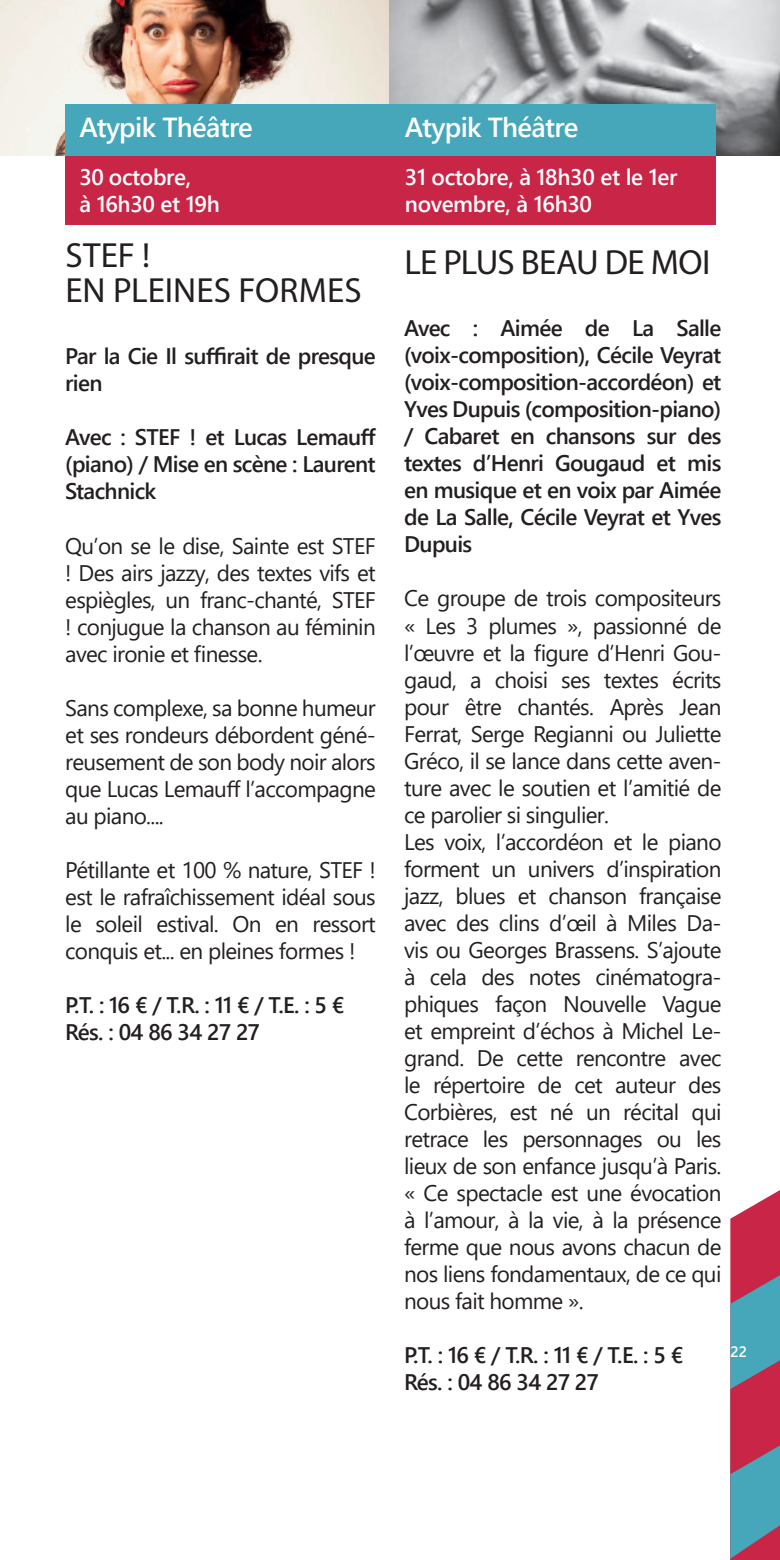
<style>
.page{position:relative;width:780px;height:1560px;background:#fff}
.page>*{position:absolute;margin:0;border:0;box-sizing:border-box;transform-origin:0 0}
.t1{font:35px/35px "Myriad Pro";letter-spacing:-.005em;color:#231f20}
.t2{font:600 27.5px "Segoe UI";letter-spacing:-.025em;color:#fff}
.t3{font:22.5px/27px "Segoe UI";letter-spacing:-.03em;color:#231f20;text-align:justify}
.t4{font:600 22.5px/27px "Segoe UI";letter-spacing:-.03em;color:#231f20}
.t5{font:600 22.5px/27px "Segoe UI";letter-spacing:-.015em;color:#fff}
.t6{font:600 15px "Segoe UI";color:#fff}
</style>
<div class="page">
<svg style="left:730px;top:1190px;width:50px;height:369px;background:#906982"></svg>
<img style="left:0;top:0;width:780px;height:156px">
<div style="left:65px;top:104px;width:335px;height:52px;background:#46a7bb"></div>
<div style="left:65px;top:156px;width:330px;height:69px;background:#c92546"></div>
<div style="left:390px;top:104px;width:325px;height:52px;background:#46a7bb"></div>
<div style="left:390px;top:156px;width:325px;height:69px;background:#c92546"></div>
<p class="t2" style="left:79px;top:101px;width:175px">Atypik Théâtre</p>
<p class="t5" style="left:79px;top:161px;width:142px">30 octobre,<br>à 16h30 et 19h</p>
<h1 class="t1" style="left:66px;top:237px;width:297px">STEF !<br>EN PLEINES FORMES</h1>
<p class="t4" style="left:65px;top:341px;width:312px">Par la Cie Il suffirait de presque rien</p>
<p class="t4" style="left:65px;top:422px;width:312px;text-align:justify">Avec : STEF ! et Lucas Lemauff (piano) / Mise en scène : Laurent Stachnick</p>
<p class="t3" style="left:65px;top:530px;width:312px">Qu’on se le dise, Sainte est STEF ! Des airs jazzy, des textes vifs et espiègles, un franc-chanté, STEF ! conjugue la chanson au féminin avec ironie et finesse.</p>
<p class="t3" style="left:65px;top:692px;width:312px">Sans complexe, sa bonne humeur et ses rondeurs débordent géné&shy;reusement de son body noir alors que Lucas Lemauff l’accompagne au piano....</p>
<p class="t3" style="left:65px;top:854px;width:312px">Pétillante et 100 % nature, STEF ! est le rafraîchissement idéal sous le soleil estival. On en ressort conquis et... en pleines formes !</p>
<p class="t4" style="left:65px;top:989px;width:281px">P.T. : 16 € / T.R. : 11 € / T.E. : 5 €<br>Rés. : 04 86 34 27 27</p>
<p class="t2" style="left:405px;top:101px;width:175px">Atypik Théâtre</p>
<p class="t5" style="left:405px;top:161px;width:274px">31 octobre, à 18h30 et le 1er novembre, à 16h30</p>
<h1 class="t1" style="left:404px;top:244px;width:307px">LE PLUS BEAU DE MOI</h1>
<p class="t4" style="left:404px;top:313px;width:319px;text-align:justify">Avec : Aimée de La Salle (voix-composition), Cécile Veyrat (voix-composition-accordéon) et Yves Dupuis (composition-piano) / Cabaret en chansons sur des textes d’Henri Gougaud et mis en musique et en voix par Aimée de La Salle, Cécile Veyrat et Yves Dupuis</p>
<p class="t3" style="left:404px;top:583px;width:319px;text-align:left">Ce groupe de trois compositeurs « Les 3 plumes », passionné de l’œuvre et la figure d’Henri Gou&shy;gaud, a choisi ses textes écrits pour être chantés. Après Jean<br>Ferrat, Serge Regianni ou Juliette<br>Gréco, il se lance dans cette aven&shy;ture avec le soutien et l’amitié de ce parolier si singulier.<br>Les voix, l’accordéon et le piano forment un univers d’inspiration jazz, blues et chanson française avec des clins d’œil à Miles Da&shy;vis ou Georges Brassens. S’ajoute à cela des notes cinématogra&shy;phiques façon Nouvelle Vague et empreint d’échos à Michel Le&shy;grand. De cette rencontre avec le répertoire de cet auteur des<br>Corbières, est né un récital qui retrace les personnages ou les lieux de son enfance jusqu’à Paris. « Ce spectacle est une évocation à l’amour, à la vie, à la présence ferme que nous avons chacun de nos liens fondamentaux, de ce qui nous fait homme ».</p>
<p class="t4" style="left:404px;top:1339px;width:281px">P.T. : 16 € / T.R. : 11 € / T.E. : 5 €<br>Rés. : 04 86 34 27 27</p>
<p class="t6" style="left:730px;top:1337px;width:18px">22</p>
</div>
